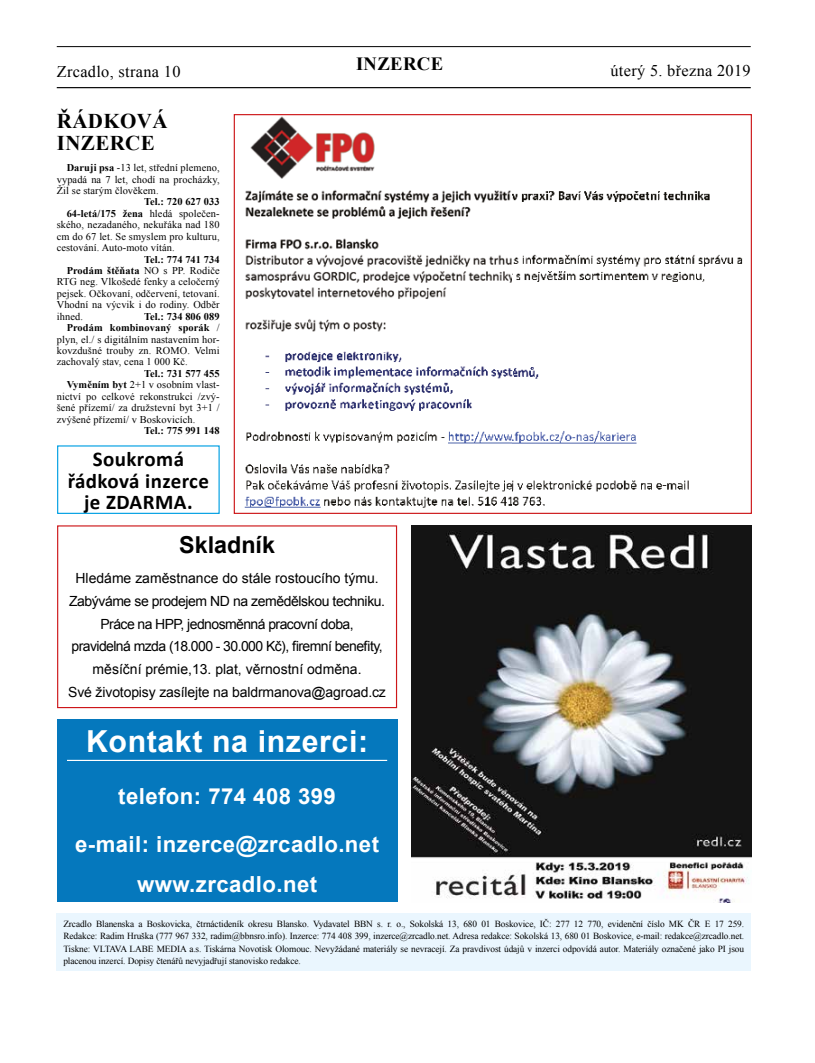
<style>
.page{position:relative;width:815px;height:1063px;background:#fff}
.page>*{position:absolute;margin:0;border:0;box-sizing:border-box;transform-origin:0 0}
.t1{font:700 30.25px "Arial";letter-spacing:.02em;color:#fff}
.t2{font:700 23.38px "Arial";color:#000}
.t3{font:700 22.12px/47.5px "Arial";letter-spacing:.02em;color:#fff;text-align:center}
.t4{font:700 21px/21.9px "Calibri";letter-spacing:.02em;color:#000;text-align:center}
.t5{font:700 21px/22.1px "Times New Roman";letter-spacing:.02em;color:#000}
.t6{font:700 18.62px "Times New Roman";letter-spacing:.02em;color:#000}
.t7{font:16.38px "Times New Roman";letter-spacing:.02em;color:#000}
.t8{font:14px/22.9px "Arial";letter-spacing:-.01em;color:#000;text-align:center}
.t9{font:10.38px/11.4px "Times New Roman";letter-spacing:.01em;color:#000;text-align:justify}
.t10{font:700 10.38px "Times New Roman";letter-spacing:.01em;color:#000}
.t11{font:9.38px/12.5px "Times New Roman";letter-spacing:-.01em;color:#000;text-align:justify}
.s1{font-weight:700}
.s2{font-weight:400}
</style>
<div class="page">
<div style="left:57px;top:914px;width:694px;height:57px;background:#eaf6fe"></div>
<div style="left:57px;top:720px;width:340px;height:182px;background:#0578bd"></div>
<hr style="left:67px;top:760px;width:320px;height:1px;background:#fff">
<hr style="left:57px;top:87px;width:694px;height:1px;background:#000">
<hr style="left:57px;top:46px;width:694px;height:1px;background:#000">
<div style="left:57px;top:445px;width:163px;height:69px;border:1px solid #009fe3"></div>
<div style="left:57px;top:525px;width:340px;height:183px;border:1px solid #cd171a"></div>
<img style="left:412px;top:525px;width:340px;height:377px">
<img style="left:244px;top:116px;width:499px;height:392px">
<h3 class="t6" style="left:356px;top:51px;width:89px">INZERCE</h3>
<h3 class="t7" style="left:57px;top:61px;width:125px">Zrcadlo, strana 10</h3>
<h3 class="t5" style="left:57px;top:110px;width:112px">ŘÁDKOVÁ<br>INZERCE</h3>
<p class="t9" style="left:57px;top:162px;width:164px;text-indent:10px"><span class="s1">Daruji psa</span> -13 let, střední plemeno, vypadá na 7 let, chodí na procházky, Žil se starým člověkem.</p>
<p class="t10" style="left:144px;top:195px;width:77px">Tel.: 720 627 033</p>
<p class="t10" style="left:67px;top:206px;width:155px">64-letá/175 žena <span class="s2">hledá společen-</span></p>
<p class="t9" style="left:57px;top:219px;width:164px">ského, nezadaného, nekuřáka nad 180</p>
<p class="t9" style="left:57px;top:230px;width:164px">cm do 67 let. Se smyslem pro kulturu,</p>
<p class="t9" style="left:57px;top:242px;width:119px">cestování. Auto-moto vítán.</p>
<p class="t10" style="left:144px;top:252px;width:77px">Tel.: 774 741 734</p>
<p class="t10" style="left:67px;top:263px;width:155px">Prodám štěňata <span class="s2">NO s PP. Rodiče</span></p>
<p class="t9" style="left:57px;top:276px;width:164px">RTG neg. Vlkošedé fenky a celočerný</p>
<p class="t9" style="left:57px;top:288px;width:164px">pejsek. Očkovaní, odčervení, tetovaní.</p>
<p class="t9" style="left:57px;top:299px;width:164px">Vhodní na výcvik i do rodiny. Odběr</p>
<p class="t9" style="left:57px;top:310px;width:28px">ihned.</p>
<p class="t10" style="left:144px;top:309px;width:77px">Tel.: 734 806 089</p>
<p class="t10" style="left:67px;top:320px;width:154px">Prodám kombinovaný sporák <span class="s2">/</span></p>
<p class="t9" style="left:57px;top:333px;width:164px">plyn, el./ s digitálním nastavením hor-</p>
<p class="t9" style="left:57px;top:345px;width:164px">kovzdušné trouby zn. ROMO. Velmi</p>
<p class="t9" style="left:57px;top:356px;width:133px">zachovalý stav, cena 1 000 Kč.</p>
<p class="t10" style="left:144px;top:366px;width:77px">Tel.: 731 577 455</p>
<p class="t9" style="left:67px;top:379px;width:155px"><span class="s1">Vyměním byt</span> 2+1 v osobním vlast-</p>
<p class="t9" style="left:57px;top:390px;width:164px">nictví po celkové rekonstrukci /zvý-</p>
<p class="t9" style="left:57px;top:402px;width:164px">šené přízemí/ za družstevní byt 3+1 /</p>
<p class="t9" style="left:57px;top:413px;width:140px">zvýšené přízemí/ v Boskovicích.</p>
<p class="t10" style="left:144px;top:423px;width:77px">Tel.: 775 991 148</p>
<h3 class="t4" style="left:68px;top:447px;width:143px">Soukromá řádková inzerce je ZDARMA.</h3>
<h2 class="t2" style="left:179px;top:530px;width:97px">Skladník</h2>
<p class="t8" style="left:68px;top:567px;width:319px">Hledáme zaměstnance do stále rostoucího týmu.<br>Zabýváme se prodejem ND na zemědělskou techniku.<br>Práce na HPP, jednosměnná pracovní doba,<br>pravidelná mzda (18.000 - 30.000 Kč), firemní benefity, měsíční prémie,13. plat, věrnostní odměna.<br>Své životopisy zasílejte na baldrmanova@agroad.cz</p>
<h1 class="t1" style="left:86px;top:721px;width:284px">Kontakt na inzerci:</h1>
<h3 class="t3" style="left:75px;top:773px;width:305px">telefon: 774 408 399<br>e-mail: inzerce@zrcadlo.net</h3>
<h3 class="t3" style="left:137px;top:862px;width:182px">www.zrcadlo.net</h3>
<h3 class="t7" style="left:610px;top:60px;width:142px">úterý 5. března 2019</h3>
<p class="t11" style="left:63px;top:917px;width:682px">Zrcadlo Blanenska a Boskovicka, čtrnáctideník okresu Blansko. Vydavatel BBN s. r. o., Sokolská 13, 680 01 Boskovice, IČ: 277 12 770, evidenční číslo MK ČR E 17 259.<br>Redakce: Radim Hruška (777 967 332, radim@bbnsro.info). Inzerce: 774 408 399, inzerce@zrcadlo.net. Adresa redakce: Sokolská 13, 680 01 Boskovice, e-mail: redakce@zrcadlo.net.<br>Tiskne: VLTAVA LABE MEDIA a.s. Tiskárna Novotisk Olomouc. Nevyžádané materiály se nevracejí. Za pravdivost údajů v inzerci odpovídá autor. Materiály označené jako PI jsou placenou inzercí. Dopisy čtenářů nevyjadřují stanovisko redakce.</p>
</div>
